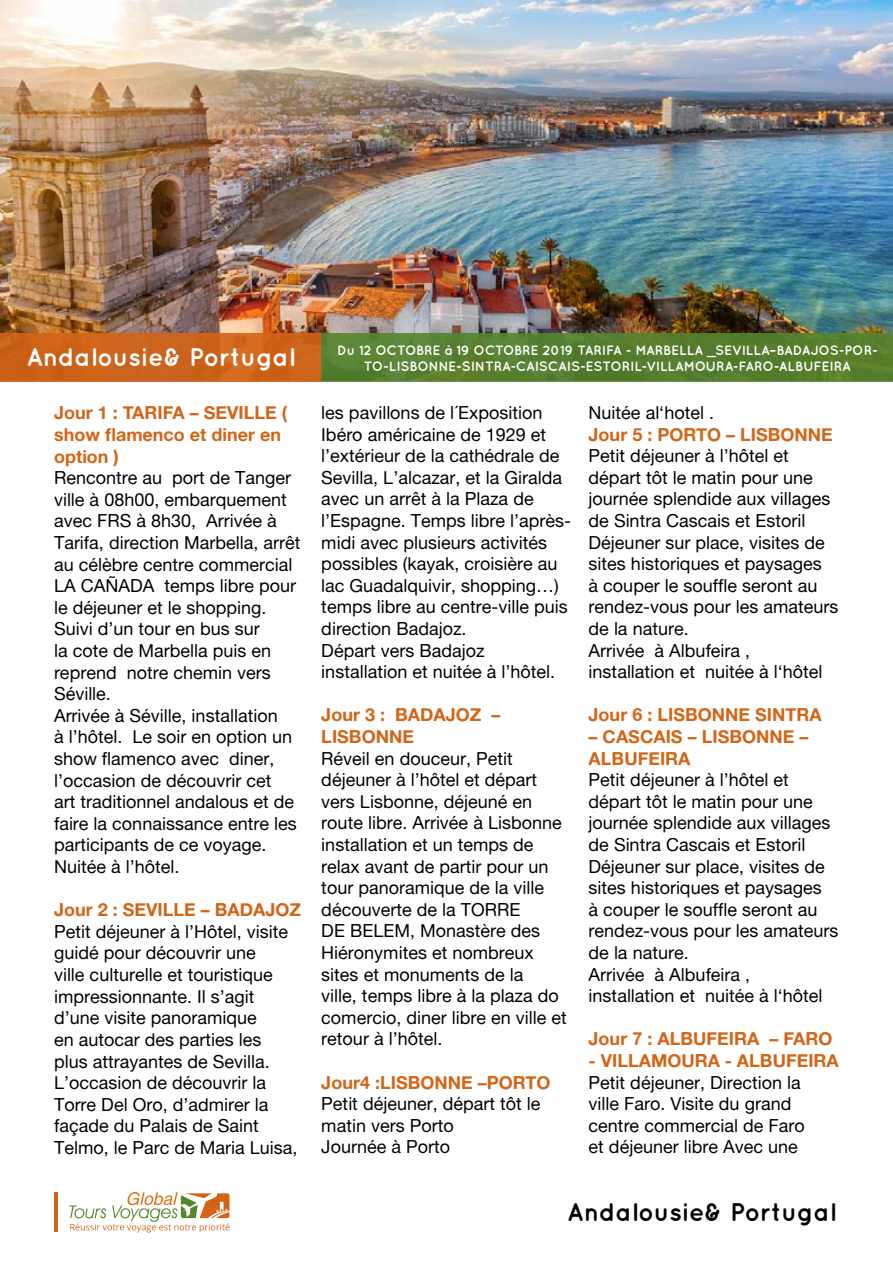
<style>
.page{position:relative;width:893px;height:1263px;background:#fff}
.page>*{position:absolute;margin:0;border:0;box-sizing:border-box;transform-origin:0 0}
.t1{font:700 25.5px "Quicksand";color:#000}
.t2{font:700 25.5px "Quicksand";color:#fff}
.t3{font:18px/21.6px "Alte Haas Grotesk";color:#000}
.t4{font:18px/21.6px "Alte Haas Grotesk Bold";color:#d46416}
.t5{font:700 13.5px/16.2px "Quicksand";color:#fff;text-align:center}
</style>
<div class="page">
<svg style="left:69px;top:1192px;width:161px;height:40px"></svg>
<hr style="left:54px;top:1193px;width:4px;height:39px;background:#d46416">
<img style="left:0;top:0;width:893px;height:333px">
<div style="left:0;top:333px;width:322px;height:49px;background:#cc641b"></div>
<div style="left:322px;top:333px;width:571px;height:49px;background:linear-gradient(to right,#5a8235,#557c2a)"></div>
<h1 class="t2" style="left:26px;top:342px;width:270px">Andalousie&amp; Portugal</h1>
<p class="t5" style="left:337px;top:342px;width:542px">Du 12 OCTOBRE à 19 OCTOBRE 2019 TARIFA - MARBELLA _SEVILLA–BADAJOS-POR-<br>TO-LISBONNE-SINTRA-CAISCAIS-ESTORIL-VILLAMOURA-FARO-ALBUFEIRA</p>
<p class="t4" style="left:54px;top:402px;width:235px">Jour 1 : TARIFA – SEVILLE ( show flamenco et diner en option )</p>
<p class="t3" style="left:54px;top:467px;width:248px">Rencontre au port de Tanger ville à 08h00, embarquement avec FRS à 8h30, Arrivée à<br>Tarifa, direction Marbella, arrêt au célèbre centre commercial<br>LA CAÑADA temps libre pour le déjeuner et le shopping.<br>Suivi d’un tour en bus sur<br>la cote de Marbella puis en reprend notre chemin vers<br>Séville.<br>Arrivée à Séville, installation<br>à l’hôtel. Le soir en option un show flamenco avec diner, l’occasion de découvrir cet<br>art traditionnel andalous et de faire la connaissance entre les participants de ce voyage.<br>Nuitée à l’hôtel.</p>
<p class="t4" style="left:54px;top:899px;width:249px">Jour 2 : SEVILLE – BADAJOZ</p>
<p class="t3" style="left:54px;top:920px;width:245px">Petit déjeuner à l’Hôtel, visite guidé pour découvrir une<br>ville culturelle et touristique impressionnante. Il s’agit d’une visite panoramique<br>en autocar des parties les plus attrayantes de Sevilla.<br>L’occasion de découvrir la<br>Torre Del Oro, d’admirer la façade du Palais de Saint<br>Telmo, le Parc de Maria Luisa,</p>
<p class="t3" style="left:321px;top:402px;width:251px">les pavillons de l´Exposition<br>Ibéro américaine de 1929 et l’extérieur de la cathédrale de<br>Sevilla, L’alcazar, et la Giralda avec un arrêt à la Plaza de l’Espagne. Temps libre l’après&shy;midi avec plusieurs activités possibles (kayak, croisière au lac Guadalquivir, shopping…) temps libre au centre-ville puis direction Badajoz.<br>Départ vers Badajoz installation et nuitée à l’hôtel.</p>
<p class="t4" style="left:321px;top:704px;width:181px">Jour 3 : BADAJOZ –<br>LISBONNE</p>
<p class="t3" style="left:321px;top:747px;width:247px">Réveil en douceur, Petit déjeuner à l’hôtel et départ vers Lisbonne, déjeuné en route libre. Arrivée à Lisbonne installation et un temps de relax avant de partir pour un tour panoramique de la ville découverte de la TORRE<br>DE BELEM, Monastère des<br>Hiéronymites et nombreux sites et monuments de la<br>ville, temps libre à la plaza do comercio, diner libre en ville et retour à l’hôtel.</p>
<p class="t4" style="left:321px;top:1071px;width:231px">Jour4 :LISBONNE –PORTO</p>
<p class="t3" style="left:321px;top:1093px;width:221px">Petit déjeuner, départ tôt le matin vers Porto<br>Journée à Porto</p>
<p class="t3" style="left:589px;top:402px;width:127px">Nuitée al‘hotel .</p>
<p class="t4" style="left:589px;top:423px;width:246px">Jour 5 : PORTO – LISBONNE</p>
<p class="t3" style="left:589px;top:445px;width:251px">Petit déjeuner à l’hôtel et départ tôt le matin pour une journée splendide aux villages de Sintra Cascais et Estoril<br>Déjeuner sur place, visites de sites historiques et paysages<br>à couper le souffle seront au rendez-vous pour les amateurs de la nature.<br>Arrivée à Albufeira , installation et nuitée à l‘hôtel</p>
<p class="t4" style="left:589px;top:704px;width:235px">Jour 6 : LISBONNE SINTRA</p>
<p class="t4" style="left:589px;top:725px;width:221px">– CASCAIS – LISBONNE –<br>ALBUFEIRA</p>
<p class="t3" style="left:589px;top:769px;width:251px">Petit déjeuner à l’hôtel et départ tôt le matin pour une journée splendide aux villages de Sintra Cascais et Estoril<br>Déjeuner sur place, visites de sites historiques et paysages<br>à couper le souffle seront au rendez-vous pour les amateurs de la nature.<br>Arrivée à Albufeira , installation et nuitée à l‘hôtel</p>
<p class="t4" style="left:589px;top:1028px;width:245px">Jour 7 : ALBUFEIRA – FARO</p>
<p class="t4" style="left:589px;top:1049px;width:252px">- VILLAMOURA - ALBUFEIRA</p>
<p class="t3" style="left:589px;top:1071px;width:218px">Petit déjeuner, Direction la ville Faro. Visite du grand centre commercial de Faro et déjeuner libre Avec une</p>
<h1 class="t1" style="left:567px;top:1197px;width:270px">Andalousie&amp; Portugal</h1>
</div>
